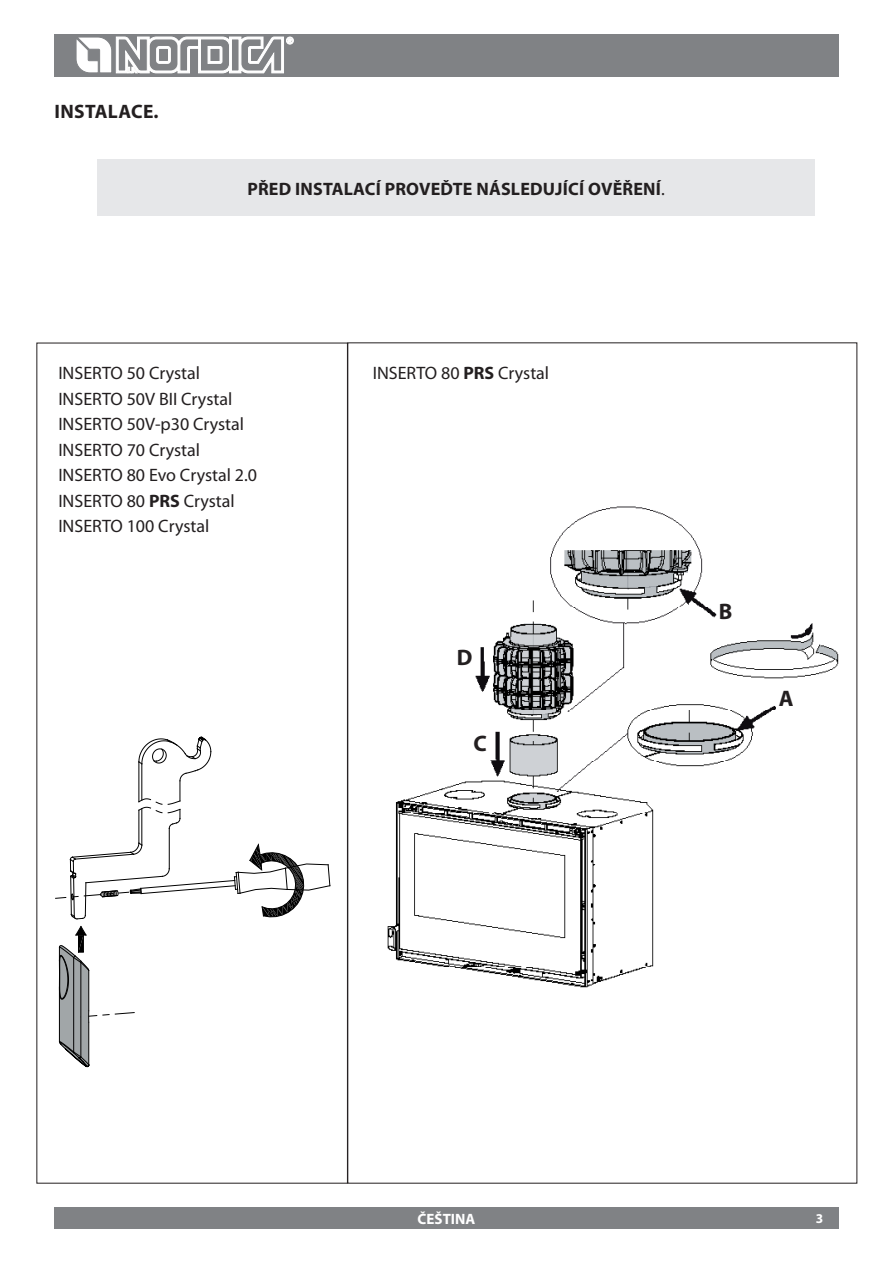
<style>
.page{position:relative;width:893px;height:1263px;background:#fff}
.page>*{position:absolute;margin:0;border:0;box-sizing:border-box;transform-origin:0 0}
.t1{font:700 22.5px "Myriad Pro";color:#231f20}
.t2{font:700 19.5px "Myriad Pro";letter-spacing:.02em;color:#231f20}
.t3{font:18px/25.5px "Myriad Pro";color:#231f20}
.t4{font:700 18px "Myriad Pro";letter-spacing:.01em;color:#231f20}
.t5{font:700 15px "Myriad Pro";color:#fff}
.t6{font:700 13.5px "Myriad Pro";color:#fff}
.s1{font-weight:400}
.s2{font-weight:700}
</style>
<div class="page">
<hr style="left:139px;top:810px;width:1px;height:33px;background:#000">
<hr style="left:169px;top:828px;width:1px;height:41px;background:#000">
<hr style="left:142px;top:808px;width:1px;height:37px;background:#000">
<svg style="left:138px;top:737px;width:73px;height:92px"></svg>
<svg style="left:115px;top:1012px;width:19px;height:2px"></svg>
<svg style="left:59px;top:926px;width:38px;height:142px"></svg>
<svg style="left:55px;top:843px;width:275px;height:76px"></svg>
<img style="left:387px;top:506px;width:451px;height:482px">
<div style="left:54px;top:34px;width:785px;height:43px;background:#808285"></div>
<svg style="left:76px;top:37px;width:217px;height:36px"></svg>
<div style="left:54px;top:1208px;width:785px;height:21px;background:#808285"></div>
<div style="left:97px;top:160px;width:718px;height:56px;background:#e6e7e9"></div>
<p class="t2" style="left:54px;top:101px;width:106px">INSTALACE.</p>
<p class="t4" style="left:247px;top:179px;width:419px">PŘED INSTALACÍ PROVEĎTE NÁSLEDUJÍCÍ OVĚŘENÍ<span class="s1">.</span></p>
<p class="t3" style="left:58px;top:361px;width:200px">INSERTO 50 Crystal<br>INSERTO 50V BII Crystal<br>INSERTO 50V-p30 Crystal<br>INSERTO 70 Crystal<br>INSERTO 80 Evo Crystal 2.0<br>INSERTO 80 <span class="s2">PRS</span> Crystal<br>INSERTO 100 Crystal</p>
<p class="t3" style="left:373px;top:361px;width:178px">INSERTO 80 <span class="s2">PRS</span> Crystal</p>
<p class="t1" style="left:457px;top:645px;width:17px">D</p>
<p class="t1" style="left:473px;top:731px;width:15px">C</p>
<p class="t1" style="left:719px;top:599px;width:15px">B</p>
<p class="t1" style="left:779px;top:686px;width:16px">A</p>
<p class="t5" style="left:418px;top:1211px;width:59px">ČEŠTINA</p>
<p class="t6" style="left:816px;top:1211px;width:9px">3</p>
</div>
